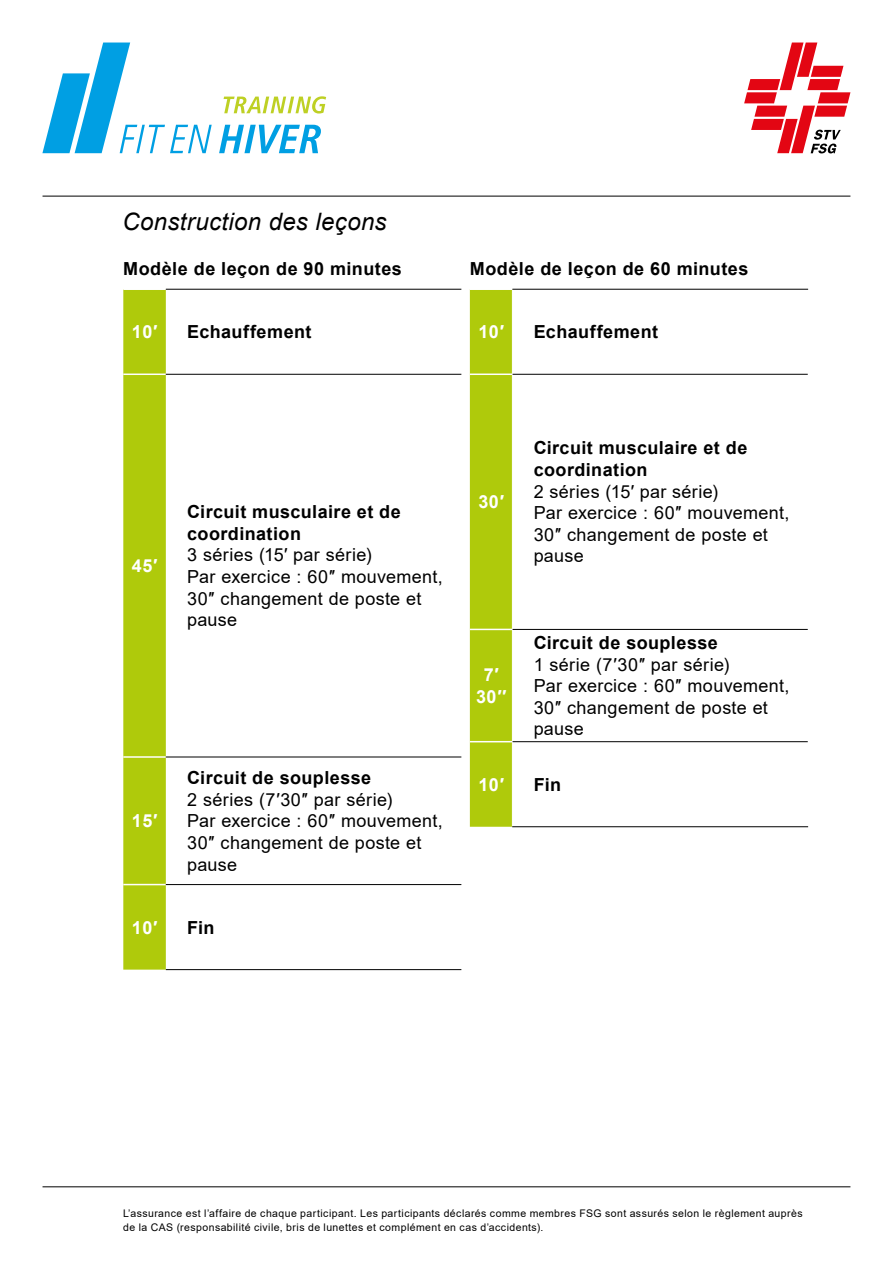
<style>
.page{position:relative;width:893px;height:1263px;background:#fff}
.page>*{position:absolute;margin:0;border:0;box-sizing:border-box;transform-origin:0 0}
.t1{font:italic 24px "Arial";letter-spacing:.015em;color:#000}
.t2{font:18px/21.6px "Arial";letter-spacing:.02em;color:#000}
.t3{font:700 18px/21.6px "Arial";letter-spacing:.025em;color:#000}
.t4{font:700 18px/21.6px "Arial";letter-spacing:.025em;color:#fff;text-align:center}
.t5{font:10.5px/14.1px "Arial";letter-spacing:.04em;color:#000}
</style>
<div class="page">
<hr style="left:43px;top:196px;width:807px;height:1px;background:#000">
<hr style="left:43px;top:1186px;width:807px;height:1px;background:#000">
<svg style="left:42px;top:43px;width:284px;height:110px"></svg>
<div style="left:123px;top:290px;width:43px;height:680px;background:#afca0b"></div>
<hr style="left:123px;top:373px;width:43px;height:2px;background:#fff">
<hr style="left:123px;top:756px;width:43px;height:2px;background:#fff">
<hr style="left:123px;top:884px;width:43px;height:1px;background:#fff">
<hr style="left:166px;top:289px;width:295px;height:1px;background:#000">
<hr style="left:166px;top:374px;width:295px;height:1px;background:#000">
<hr style="left:166px;top:757px;width:295px;height:1px;background:#000">
<hr style="left:166px;top:884px;width:295px;height:1px;background:#000">
<hr style="left:166px;top:969px;width:295px;height:1px;background:#000">
<div style="left:470px;top:290px;width:42px;height:537px;background:#afca0b"></div>
<hr style="left:470px;top:373px;width:42px;height:2px;background:#fff">
<hr style="left:470px;top:629px;width:42px;height:1px;background:#fff">
<hr style="left:470px;top:741px;width:42px;height:1px;background:#fff">
<hr style="left:512px;top:289px;width:296px;height:1px;background:#000">
<hr style="left:513px;top:374px;width:295px;height:1px;background:#000">
<hr style="left:513px;top:629px;width:295px;height:1px;background:#000">
<hr style="left:513px;top:741px;width:295px;height:1px;background:#000">
<hr style="left:512px;top:826px;width:296px;height:1px;background:#000">
<svg style="left:744px;top:43px;width:106px;height:110px"></svg>
<h1 class="t1" style="left:122px;top:206px;width:266px">Construction des leçons</h1>
<p class="t3" style="left:123px;top:258px;width:280px">Modèle de leçon de 90 minutes</p>
<p class="t4" style="left:132px;top:321px;width:27px">10′</p>
<p class="t3" style="left:187px;top:321px;width:126px">Echauffement</p>
<p class="t3" style="left:470px;top:258px;width:280px">Modèle de leçon de 60 minutes</p>
<p class="t4" style="left:478px;top:321px;width:27px">10′</p>
<p class="t3" style="left:534px;top:321px;width:126px">Echauffement</p>
<p class="t4" style="left:132px;top:555px;width:27px">45′</p>
<p class="t3" style="left:187px;top:501px;width:215px">Circuit musculaire et de coordination</p>
<p class="t2" style="left:187px;top:544px;width:257px">3 séries (15′ par série)<br>Par exercice : 60″ mouvement,<br>30″ changement de poste et pause</p>
<p class="t4" style="left:132px;top:810px;width:27px">15′</p>
<p class="t3" style="left:187px;top:767px;width:186px">Circuit de souplesse</p>
<p class="t2" style="left:187px;top:788px;width:257px">2 séries (7′30″ par série)<br>Par exercice : 60″ mouvement,<br>30″ changement de poste et pause</p>
<p class="t4" style="left:132px;top:917px;width:27px">10′</p>
<p class="t3" style="left:187px;top:917px;width:29px">Fin</p>
<p class="t4" style="left:478px;top:491px;width:27px">30′</p>
<p class="t4" style="left:476px;top:664px;width:32px">7′<br>30′′</p>
<p class="t3" style="left:534px;top:437px;width:215px">Circuit musculaire et de coordination</p>
<p class="t2" style="left:534px;top:480px;width:257px">2 séries (15′ par série)<br>Par exercice : 60″ mouvement,<br>30″ changement de poste et pause</p>
<p class="t3" style="left:534px;top:632px;width:186px">Circuit de souplesse</p>
<p class="t2" style="left:534px;top:653px;width:257px">1 série (7′30″ par série)<br>Par exercice : 60″ mouvement,<br>30″ changement de poste et pause</p>
<p class="t4" style="left:478px;top:774px;width:27px">10′</p>
<p class="t3" style="left:534px;top:774px;width:29px">Fin</p>
<p class="t5" style="left:123px;top:1206px;width:681px">L’assurance est l’affaire de chaque participant. Les participants déclarés comme membres FSG sont assurés selon le règlement auprès de la CAS (responsabilité civile, bris de lunettes et complément en cas d’accidents).</p>
</div>
